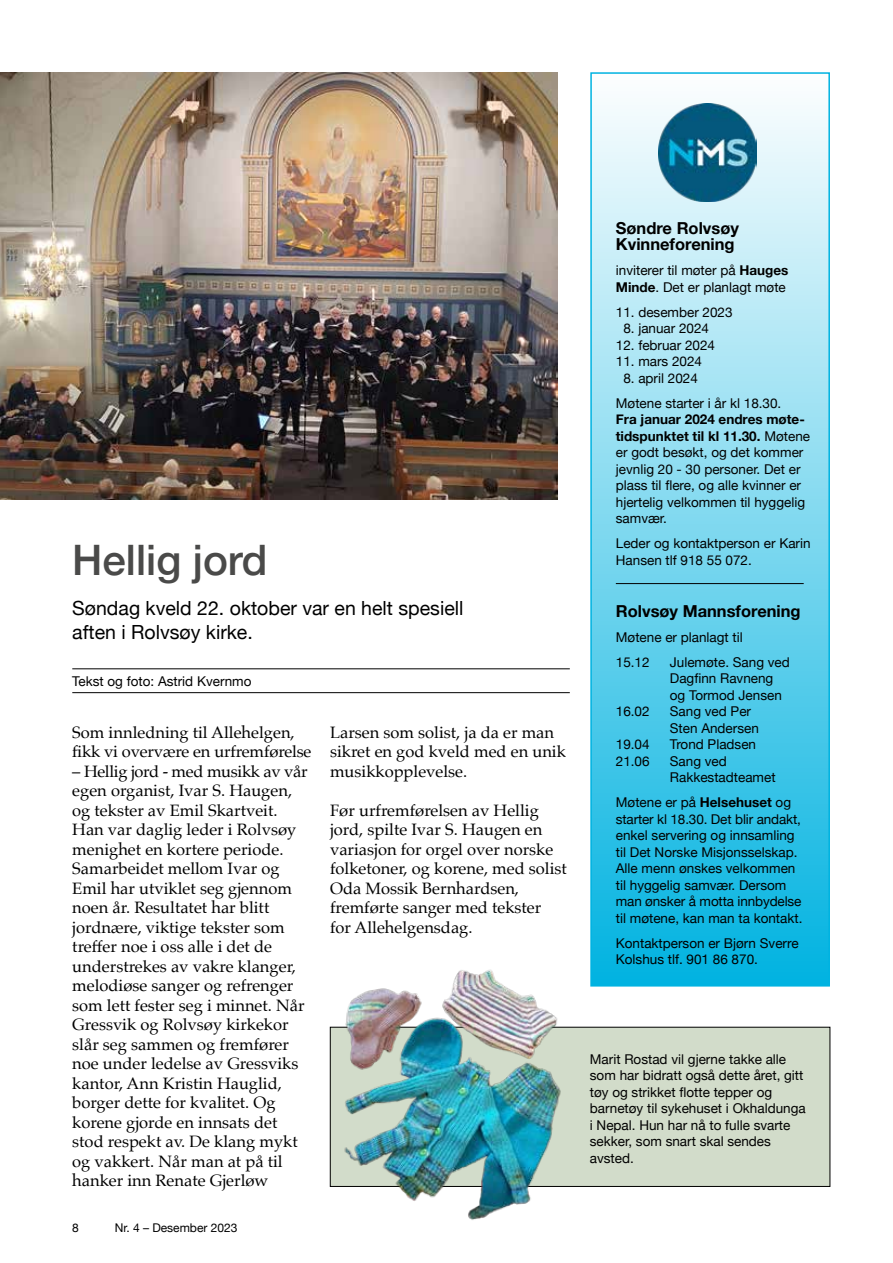
<style>
.page{position:relative;width:893px;height:1263px;background:#fff}
.page>*{position:absolute;margin:0;border:0;box-sizing:border-box;transform-origin:0 0}
.t1{font:500 42px "Helvetica Neue";color:#4a4a49}
.t2{font:19.5px/24px "Helvetica Neue";color:#000}
.t3{font:16.5px/19.5px "Palatino";color:#000}
.t4{font:700 16.5px/16.5px "Helvetica Neue";color:#000}
.t5{font:13.5px/16.5px "Helvetica Neue";color:#000}
.t6{font:12px "Helvetica Neue";color:#000}
.s1{font-weight:700}
</style>
<div class="page">
<div style="left:591px;top:73px;width:238px;height:912px;background:linear-gradient(to bottom,#fdfefe,#01b3e1)"></div>
<img style="left:659px;top:103px;width:98px;height:98px">
<div style="left:590px;top:72px;width:240px;height:914px;border:2px solid #00b3e1"></div>
<hr style="left:616px;top:583px;width:188px;height:1px;background:#000">
<hr style="left:72px;top:668px;width:498px;height:1px;background:#000">
<hr style="left:72px;top:692px;width:498px;height:1px;background:#000">
<img style="left:0;top:72px;width:557px;height:428px">
<div style="left:330px;top:1027px;width:500px;height:159px;background:#d2dcca"></div>
<div style="left:330px;top:1027px;width:500px;height:160px;border:1px solid #000"></div>
<img style="left:337px;top:969px;width:243px;height:251px">
<p class="t4" style="left:616px;top:220px;width:125px">Søndre Rolvsøy<br>Kvinneforening</p>
<p class="t5" style="left:616px;top:263px;width:174px">inviterer til møter på <span class="s1">Hauges<br>Minde</span>. Det er planlagt møte</p>
<p class="t5" style="left:616px;top:304px;width:118px">11. desember 2023</p>
<p class="t5" style="left:623px;top:321px;width:87px">8. januar 2024</p>
<p class="t5" style="left:616px;top:337px;width:101px">12. februar 2024</p>
<p class="t5" style="left:616px;top:354px;width:88px">11. mars 2024</p>
<p class="t5" style="left:616px;top:366px;width:167px;line-height:25px;text-indent:8px">8. april 2024<br>Møtene starter i år kl 18.30.</p>
<p class="t5" style="left:616px;top:412px;width:196px"><span class="s1">Fra januar 2024 endres møte&shy;tidspunktet til kl 11.30.</span> Møtene er godt besøkt, og det kommer jevnlig 20 - 30 personer. Det er plass til flere, og alle kvinner er hjertelig velkommen til hyggelig samvær.</p>
<p class="t5" style="left:616px;top:536px;width:196px">Leder og kontaktperson er Karin</p>
<h1 class="t1" style="left:72px;top:526px;width:197px">Hellig jord</h1>
<p class="t5" style="left:616px;top:552px;width:138px">Hansen tlf 918 55 072.</p>
<h2 class="t2" style="left:72px;top:597px;width:393px">Søndag kveld 22. oktober var en helt spesiell aften i Rolvsøy kirke.</h2>
<p class="t5" style="left:72px;top:674px;width:181px">Tekst og foto: Astrid Kvernmo</p>
<p class="t3" style="left:72px;top:722px;width:241px">Som innledning til Allehelgen, fikk vi overvære en urfremførelse</p>
<p class="t3" style="left:72px;top:761px;width:237px">– Hellig jord - med musikk av vår egen organist, Ivar S. Haugen, og tekster av Emil Skartveit.<br>Han var daglig leder i Rolvsøy menighet en kortere periode.<br>Samarbeidet mellom Ivar og<br>Emil har utviklet seg gjennom noen år. Resultatet har blitt jordnære, viktige tekster som treffer noe i oss alle i det de understrekes av vakre klanger, melodiøse sanger og refrenger som lett fester seg i minnet. Når<br>Gressvik og Rolvsøy kirkekor slår seg sammen og fremfører noe under ledelse av Gressviks kantor, Ann Kristin Hauglid, borger dette for kvalitet. Og korene gjorde en innsats det stod respekt av. De klang mykt og vakkert. Når man at på til hanker inn Renate Gjerløw</p>
<p class="t4" style="left:616px;top:603px;width:186px">Rolvsøy Mannsforening</p>
<p class="t5" style="left:616px;top:625px;width:129px;line-height:25px">Møtene er planlagt til<br>15.12</p>
<p class="t5" style="left:670px;top:655px;width:122px">Julemøte. Sang ved<br>Dagfinn Ravneng og Tormod Jensen</p>
<p class="t5" style="left:616px;top:704px;width:35px">16.02</p>
<p class="t5" style="left:670px;top:704px;width:91px">Sang ved Per<br>Sten Andersen</p>
<p class="t5" style="left:616px;top:737px;width:35px">19.04</p>
<p class="t5" style="left:670px;top:737px;width:88px">Trond Pladsen</p>
<p class="t5" style="left:616px;top:754px;width:35px">21.06</p>
<p class="t5" style="left:670px;top:754px;width:107px">Sang ved<br>Rakkestadteamet</p>
<p class="t5" style="left:616px;top:795px;width:188px">Møtene er på <span class="s1">Helsehuset</span> og starter kl 18.30. Det blir andakt, enkel servering og innsamling til Det Norske Misjonsselskap.<br>Alle menn ønskes velkommen til hyggelig samvær. Dersom man ønsker å motta innbydelse til møtene, kan man ta kontakt.</p>
<p class="t5" style="left:616px;top:936px;width:184px">Kontaktperson er Bjørn Sverre<br>Kolshus tlf. 901 86 870.</p>
<p class="t3" style="left:330px;top:722px;width:237px">Larsen som solist, ja da er man sikret en god kveld med en unik musikkopplevelse.</p>
<p class="t3" style="left:330px;top:800px;width:238px">Før urfremførelsen av Hellig jord, spilte Ivar S. Haugen en variasjon for orgel over norske folketoner, og korene, med solist<br>Oda Mossik Bernhardsen, fremførte sanger med tekster<br>for Allehelgensdag.</p>
<p class="t5" style="left:590px;top:1051px;width:217px">Marit Rostad vil gjerne takke alle som har bidratt også dette året, gitt tøy og strikket flotte tepper og barnetøy til sykehuset i Okhaldunga i Nepal. Hun har nå to fulle svarte sekker, som snart skal sendes avsted.</p>
<p class="t6" style="left:72px;top:1219px;width:8px">8</p>
<p class="t6" style="left:115px;top:1219px;width:124px">Nr. 4 – Desember 2023</p>
</div>
